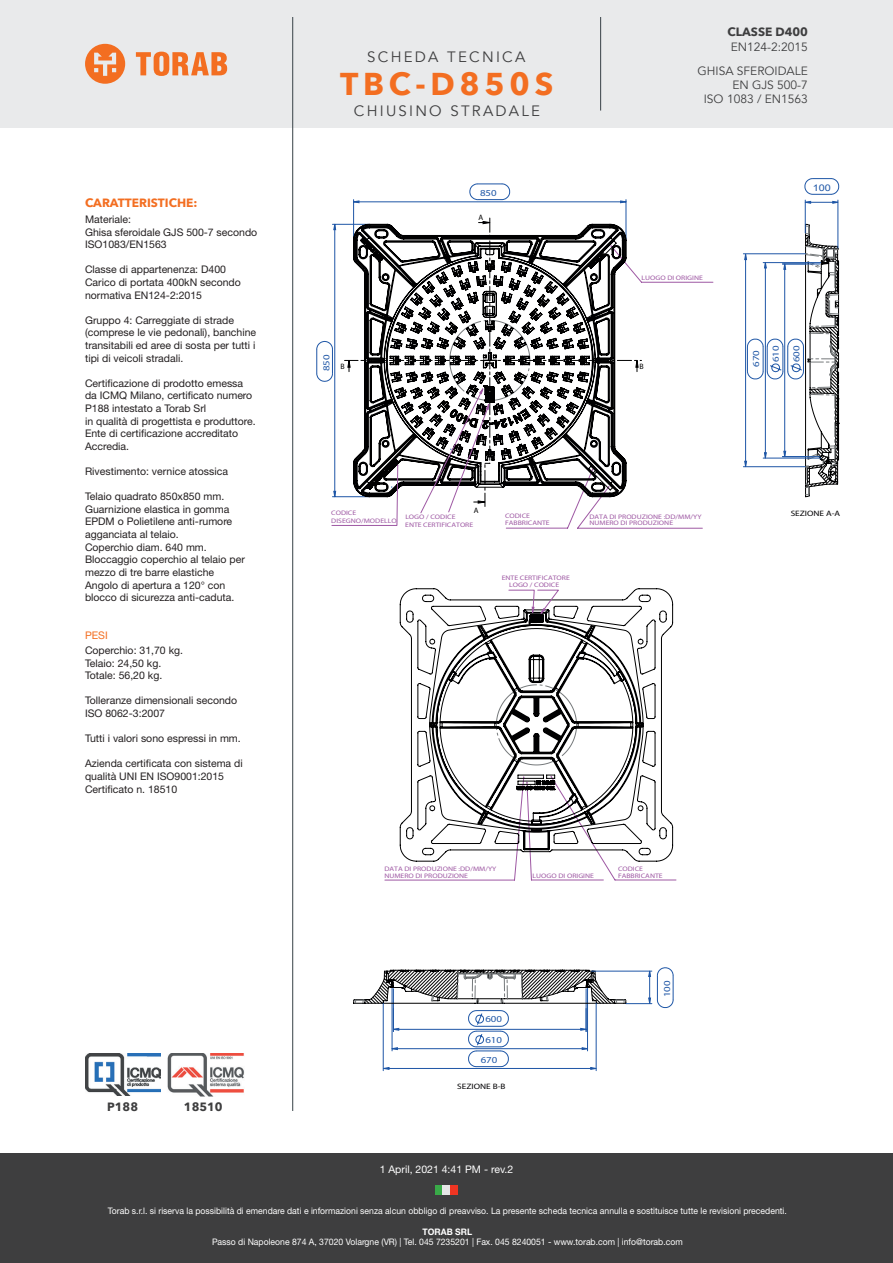
<style>
.page{position:relative;width:893px;height:1263px;background:#fff}
.page>*{position:absolute;margin:0;border:0;box-sizing:border-box;transform-origin:0 0}
.t1{font:700 31.5px "Avenir Next";letter-spacing:.15em;color:#f36e21}
.t2{font:15px "Avenir";letter-spacing:.15em;color:#3e3e3f}
.t3{font:12px/24px "Avenir";color:#3e3e3f;text-align:right}
.t4{font:700 12px "Avenir Next";color:#3e3e3f}
.t5{font:700 12px "Avenir Next";color:#f36e21}
.t6{font:10.5px/12.6px "Helvetica Neue LT Std";color:#231f20}
.t7{font:10.5px "Helvetica Neue LT Std";color:#fff}
.t8{font:10.5px "Helvetica Neue LT Std";color:#f36e21}
.t9{font:500 9.15px/19.8px "Arial";color:#1e56a6;text-align:center;scale:1.18 1}
.t10{font:9.15px "Arial";color:#1e56a6;scale:1.18 1}
.t11{font:9px "Helvetica Neue LT Std";color:#fff;scale:.96 1}
.t12{font:700 9px "Helvetica Neue LT Std";color:#fff;scale:.96 1}
.t13{font:500 7.8px "Arial";color:#020003;scale:1.18 1}
.t14{font:500 7.8px "Arial";color:#000001}
.t15{font:500 6.6px/6.3px "Arial";color:#9e58a3;scale:1.18 1}
</style>
<div class="page">
<div style="left:0;top:0;width:893px;height:128px;background:#e9eaeb"></div>
<svg style="left:136px;top:52px;width:91px;height:24px"></svg>
<svg style="left:85px;top:44px;width:40px;height:40px"></svg>
<hr style="left:600px;top:17px;width:1px;height:94px;background:#374146">
<img style="left:85px;top:1053px;width:75px;height:43px">
<img style="left:167px;top:1053px;width:77px;height:43px">
<div style="left:0;top:1154px;width:893px;height:109px;background:#3e3e3f"></div>
<div style="left:434px;top:1185px;width:8px;height:9px;background:#39aa48"></div>
<div style="left:442px;top:1185px;width:8px;height:9px;background:#e5e6e6"></div>
<div style="left:450px;top:1185px;width:8px;height:9px;background:#ef3522"></div>
<hr style="left:292px;top:17px;width:1px;height:1094px;background:#374146">
<hr style="left:353px;top:200px;width:1px;height:39px;background:#1e56a6">
<hr style="left:626px;top:200px;width:1px;height:39px;background:#1e56a6">
<svg style="left:506px;top:281px;width:207px;height:248px"></svg>
<svg style="left:353px;top:183px;width:273px;height:20px"></svg>
<svg style="left:316px;top:218px;width:325px;height:308px"></svg>
<hr style="left:743px;top:253px;width:62px;height:1px;background:#1e56a6">
<hr style="left:743px;top:466px;width:62px;height:1px;background:#1e56a6">
<svg style="left:744px;top:224px;width:95px;height:273px"></svg>
<hr style="left:805px;top:202px;width:33px;height:1px;background:#1e56a6">
<hr style="left:805px;top:200px;width:1px;height:33px;background:#1e56a6">
<hr style="left:838px;top:200px;width:1px;height:48px;background:#1e56a6">
<svg style="left:832px;top:201px;width:6px;height:3px"></svg>
<svg style="left:804px;top:178px;width:35px;height:17px"></svg>
<svg style="left:384px;top:826px;width:292px;height:54px"></svg>
<svg style="left:400px;top:588px;width:273px;height:274px"></svg>
<svg style="left:508px;top:590px;width:51px;height:24px"></svg>
<hr style="left:383px;top:1003px;width:1px;height:68px;background:#1e56a6">
<hr style="left:596px;top:1003px;width:1px;height:68px;background:#1e56a6">
<svg style="left:353px;top:967px;width:321px;height:103px"></svg>
<p class="t5" style="left:85px;top:192px;width:114px">CARATTERISTICHE:</p>
<p class="t6" style="left:85px;top:213px;width:174px">Materiale:<br>Ghisa sferoidale GJS 500-7 secondo<br>ISO1083/EN1563</p>
<p class="t6" style="left:85px;top:263px;width:157px">Classe di appartenenza: D400<br>Carico di portata 400kN secondo normativa EN124-2:2015</p>
<p class="t6" style="left:85px;top:314px;width:173px">Gruppo 4: Carreggiate di strade (comprese le vie pedonali), banchine transitabili ed aree di sosta per tutti i tipi di veicoli stradali.</p>
<p class="t6" style="left:85px;top:377px;width:172px">Certificazione di prodotto emessa da ICMQ Milano, certificato numero<br>P188 intestato a Torab Srl<br>in qualità di progettista e produttore.<br>Ente di certificazione accreditato<br>Accredia.</p>
<p class="t6" style="left:85px;top:465px;width:144px">Rivestimento: vernice atossica</p>
<p class="t6" style="left:85px;top:490px;width:161px">Telaio quadrato 850x850 mm.<br>Guarnizione elastica in gomma<br>EPDM o Polietilene anti-rumore agganciata al telaio.<br>Coperchio diam. 640 mm.<br>Bloccaggio coperchio al telaio per mezzo di tre barre elastiche<br>Angolo di apertura a 120° con blocco di sicurezza anti-caduta.</p>
<p class="t8" style="left:85px;top:629px;width:24px">PESI</p>
<p class="t6" style="left:85px;top:644px;width:100px">Coperchio: 31,70 kg.<br>Telaio: 24,50 kg.<br>Totale: 56,20 kg.</p>
<p class="t6" style="left:85px;top:694px;width:154px">Tolleranze dimensionali secondo<br>ISO 8062-3:2007</p>
<p class="t6" style="left:85px;top:732px;width:157px">Tutti i valori sono espressi in mm.</p>
<p class="t6" style="left:85px;top:757px;width:159px">Azienda certificata con sistema di qualità UNI EN ISO9001:2015<br>Certificato n. 18510</p>
<p class="t4" style="left:107px;top:1096px;width:32px">P188</p>
<p class="t4" style="left:184px;top:1096px;width:40px">18510</p>
<h2 class="t2" style="left:367px;top:47px;width:159px">SCHEDA TECNICA</h2>
<h1 class="t1" style="left:340px;top:57px;width:215px">TBC-D850S</h1>
<h2 class="t2" style="left:354px;top:102px;width:188px">CHIUSINO STRADALE</h2>
<p class="t4" style="left:727px;top:22px;width:82px">CLASSE D400</p>
<p class="t3" style="left:697px;top:35px;width:112px">EN124-2:2015<br>GHISA SFEROIDALE</p>
<p class="t3" style="left:704px;top:78px;width:106px;line-height:14.4px">EN GJS 500-7<br>ISO 1083 / EN1563</p>
<p class="t9" style="left:480px;top:183px;width:16px">850</p>
<p class="t14" style="left:479px;top:213px;width:6px">A</p>
<p class="t15" style="left:641px;top:274px;width:54px">LUOGO DI ORIGINE</p>
<p class="t9" style="left:316px;top:371px;width:16px;rotate:-90deg">850</p>
<p class="t14" style="left:341px;top:362px;width:6px">B</p>
<p class="t14" style="left:639px;top:362px;width:6px">B</p>
<p class="t10" style="left:813px;top:182px;width:17px">100</p>
<p class="t9" style="left:746px;top:367px;width:16px;rotate:-90deg">670</p>
<p class="t9" style="left:766px;top:362px;width:16px;rotate:-90deg">610</p>
<p class="t9" style="left:786px;top:362px;width:16px;rotate:-90deg">600</p>
<p class="t15" style="left:331px;top:508px;width:57px;line-height:7.8px">CODICE<br>DISEGNO/MODELLO</p>
<p class="t15" style="left:405px;top:514px;width:44px">LOGO / CODICE</p>
<p class="t14" style="left:474px;top:505px;width:6px">A</p>
<p class="t15" style="left:405px;top:521px;width:59px">ENTE CERTIFICATORE</p>
<p class="t15" style="left:505px;top:513px;width:39px">CODICE<br>FABBRICANTE</p>
<p class="t15" style="left:589px;top:514px;width:96px">DATA DI PRODUZIONE :DD/MM/YY<br>NUMERO DI PRODUZIONE</p>
<p class="t15" style="left:502px;top:574px;width:59px;line-height:6.9px;text-align:center">ENTE CERTIFICATORE<br>LOGO / CODICE</p>
<p class="t13" style="left:791px;top:508px;width:43px">SEZIONE A-A</p>
<p class="t15" style="left:384px;top:866px;width:96px">DATA DI PRODUZIONE :DD/MM/YY<br>NUMERO DI PRODUZIONE</p>
<p class="t15" style="left:533px;top:873px;width:54px">LUOGO DI ORIGINE</p>
<p class="t15" style="left:618px;top:866px;width:39px">CODICE<br>FABBRICANTE</p>
<p class="t9" style="left:485px;top:1009px;width:16px">600</p>
<p class="t9" style="left:481px;top:1030px;width:20px">610<br>670</p>
<p class="t13" style="left:457px;top:1082px;width:42px">SEZIONE B-B</p>
<p class="t9" style="left:657px;top:997px;width:16px;rotate:-90deg">100</p>
<p class="t7" style="left:380px;top:1162px;width:135px">1 April, 2021 4:41 PM - rev.2</p>
<p class="t11" style="left:108px;top:1205px;width:709px">Torab s.r.l. si riserva la possibilità di emendare dati e informazioni senza alcun obbligo di preavviso. La presente scheda tecnica annulla e sostituisce tutte le revisioni precedenti.</p>
<p class="t12" style="left:423px;top:1226px;width:53px">TORAB SRL</p>
<p class="t11" style="left:212px;top:1236px;width:492px">Passo di Napoleone 874 A, 37020 Volargne (VR) | Tel. 045 7235201 | Fax. 045 8240051 - www.torab.com | info@torab.com</p>
</div>
